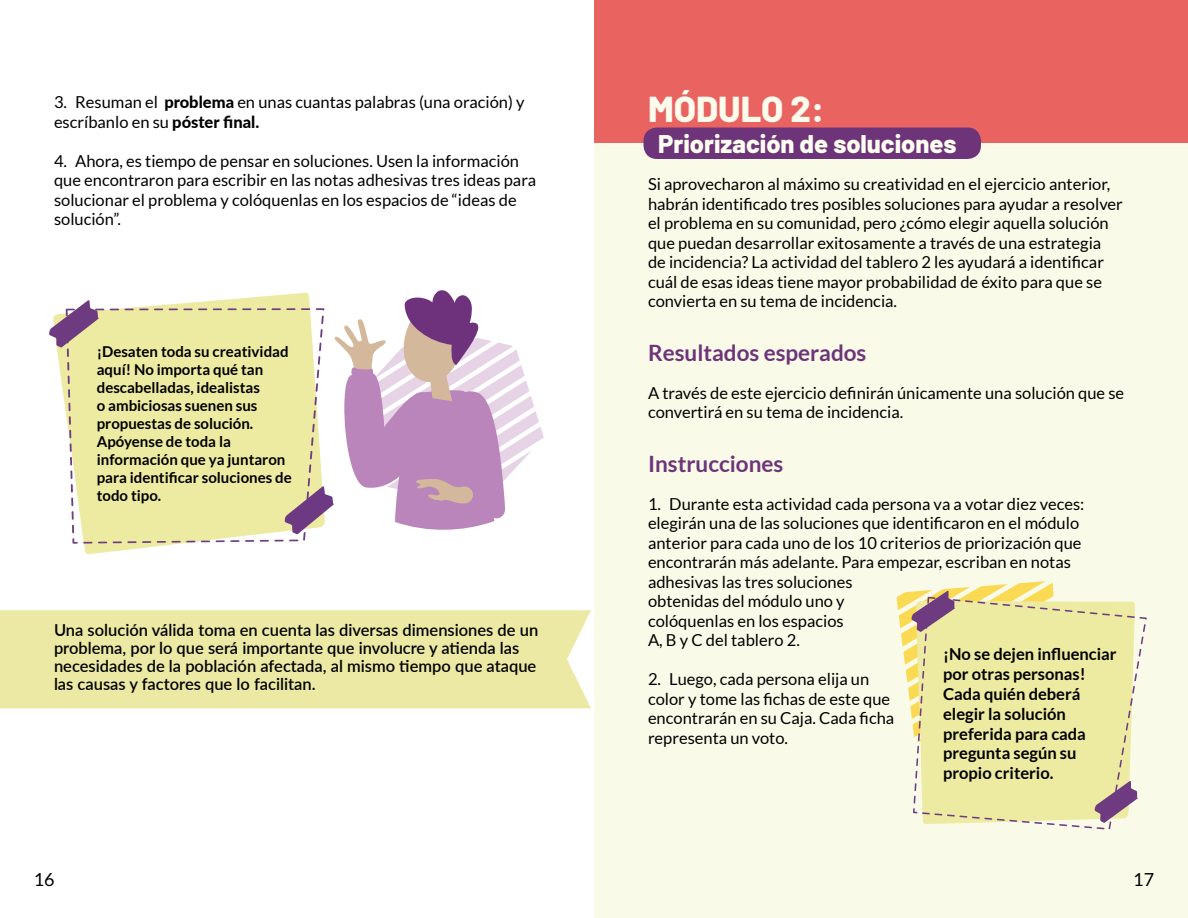
<style>
.page{position:relative;width:1188px;height:918px;background:#fff}
.page>*{position:absolute;margin:0;border:0;box-sizing:border-box;transform-origin:0 0}
.t1{font:800 36px "Barlow";color:#fcfbec}
.t2{font:800 25.5px "Barlow";color:#fefdef}
.t3{font:700 22.5px "Lato";color:#6d347a}
.t4{font:18px "Lato";color:#000}
.t5{font:16.5px/19.5px "Lato";color:#000}
.t6{font:600 16.5px/18px "Lato";color:#020203}
.t7{font:700 16.5px/19.8px "Lato";color:#000}
.t8{font:700 15px/18px "Lato";color:#000}
.s1{font-weight:800}
</style>
<div class="page">
<div style="left:594px;top:0;width:594px;height:918px;background:#fafae8"></div>
<div style="left:594px;top:0;width:594px;height:142px;background:#e96361"></div>
<div style="left:644px;top:128px;width:337px;height:31px;background:#6d347a;border-radius:13px"></div>
<div style="left:0;top:610px;width:591px;height:98px;background:#ece9a5"></div>
<svg style="left:913px;top:601px;width:234px;height:228px;fill:#edeaa1"></svg>
<svg style="left:897px;top:581px;width:164px;height:161px;background:#ebe3a1"></svg>
<svg style="left:1095px;top:780px;width:43px;height:43px"></svg>
<svg style="left:56px;top:294px;width:229px;height:260px"></svg>
<div style="left:66px;top:308px;width:240px;height:236px;background:#edeaa1"></div>
<svg style="left:49px;top:300px;width:50px;height:48px"></svg>
<svg style="left:285px;top:290px;width:259px;height:244px"></svg>
<p class="t5" style="left:54px;top:93px;width:472px">3. Resuman el <span class="s1">problema</span> en unas cuantas palabras (una oración) y escríbanlo en su <span class="s1">póster final.</span></p>
<p class="t5" style="left:54px;top:151px;width:484px">4. Ahora, es tiempo de pensar en soluciones. Usen la información que encontraron para escribir en las notas adhesivas tres ideas para solucionar el problema y colóquenlas en los espacios de “ideas de solución”.</p>
<p class="t8" style="left:97px;top:343px;width:196px">¡Desaten toda su creatividad aquí! No importa qué tan descabelladas, idealistas<br>o ambiciosas suenen sus propuestas de solución.<br>Apóyense de toda la información que ya juntaron para identificar soluciones de todo tipo.</p>
<p class="t6" style="left:54px;top:621px;width:486px">Una solución válida toma en cuenta las diversas dimensiones de un problema, por lo que será importante que involucre y atienda las necesidades de la población afectada, al mismo tiempo que ataque las causas y factores que lo facilitan.</p>
<h1 class="t1" style="left:648px;top:82px;width:178px">MÓDULO 2:</h1>
<h2 class="t2" style="left:658px;top:125px;width:300px">Priorización de soluciones</h2>
<p class="t5" style="left:648px;top:174px;width:476px">Si aprovecharon al máximo su creatividad en el ejercicio anterior, habrán identificado tres posibles soluciones para ayudar a resolver el problema en su comunidad, pero ¿cómo elegir aquella solución que puedan desarrollar exitosamente a través de una estrategia de incidencia? La actividad del tablero 2 les ayudará a identificar cuál de esas ideas tiene mayor probabilidad de éxito para que se convierta en su tema de incidencia.</p>
<h3 class="t3" style="left:648px;top:340px;width:220px">Resultados esperados</h3>
<p class="t5" style="left:648px;top:383px;width:478px">A través de este ejercicio definirán únicamente una solución que se convertirá en su tema de incidencia.</p>
<h3 class="t3" style="left:648px;top:451px;width:137px">Instrucciones</h3>
<p class="t5" style="left:648px;top:494px;width:438px">1. Durante esta actividad cada persona va a votar diez veces: elegirán una de las soluciones que identificaron en el módulo anterior para cada uno de los 10 criterios de priorización que encontrarán más adelante. Para empezar, escriban en notas adhesivas las tres soluciones<br>obtenidas del módulo uno y<br>colóquenlas en los espacios<br>A, B y C del tablero 2.</p>
<p class="t5" style="left:648px;top:669px;width:248px">2. Luego, cada persona elija un color y tome las fichas de este que encontrarán en su Caja. Cada ficha representa un voto.</p>
<p class="t7" style="left:943px;top:644px;width:175px">¡No se dejen influenciar por otras personas!<br>Cada quién deberá elegir la solución preferida para cada pregunta según su propio criterio.</p>
<p class="t4" style="left:34px;top:869px;width:22px">16</p>
<p class="t4" style="left:1133px;top:869px;width:22px">17</p>
</div>
